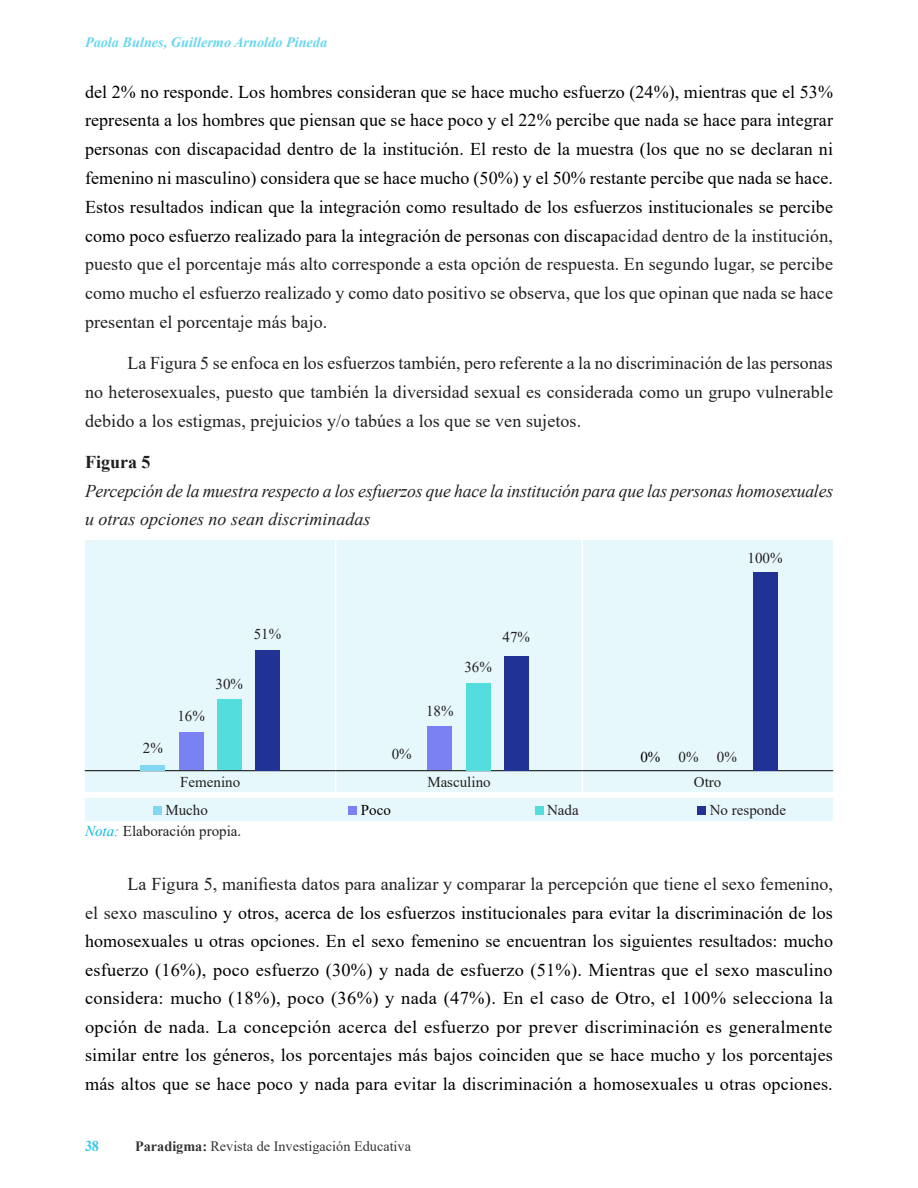
<style>
.page{position:relative;width:918px;height:1188px;background:#fff}
.page>*{position:absolute;margin:0;border:0;box-sizing:border-box;transform-origin:0 0}
.Body{font:18px/28.8px "Times New Roman";letter-spacing:.005em;color:#000;text-align:justify}
.Body-2{font:18px/28.8px "Times New Roman";letter-spacing:.005em;color:#231f20;text-align:justify}
.TableFigure_Title{font:italic 18px/28.5px "Times New Roman";letter-spacing:-.01em;color:#231f20}
.SubTitle_Style{font:700 18px "Times New Roman";color:#231f20}
.Body-3{font:15px "Times New Roman";color:#231f20}
.References{font:15px "Times New Roman";color:#231f20}
.Foot-TablesFigures{font:15px "Times New Roman";color:#231f20}
.Body-4{font:15px "Times New Roman";color:#000}
.t1{font:700 15px "Times New Roman";color:#00bce4;scale:.94 1}
.References-2{font:15px "Times New Roman";color:#000}
.t2{font:14.25px "Times New Roman";color:#000}
.t3{font:italic 700 14.25px "Times New Roman";color:#00bce4}
.s1{color:#231f20}
.s2{font-style:italic;color:#00bce4}
.s3{font-weight:700}
</style>
<div class="page">
<div style="left:85px;top:540px;width:748px;height:252px;background:#e6f8fc"></div>
<hr style="left:335px;top:540px;width:1px;height:230px;background:#fff">
<hr style="left:582px;top:540px;width:1px;height:230px;background:#fff">
<svg style="left:335px;top:771px;width:1px;height:21px"></svg>
<svg style="left:582px;top:771px;width:1px;height:21px"></svg>
<hr style="left:85px;top:770px;width:251px;height:1px;background:#000">
<hr style="left:336px;top:770px;width:246px;height:1px;background:#000">
<hr style="left:582px;top:770px;width:251px;height:1px;background:#000">
<div style="left:179px;top:733px;width:24px;height:37px;background:#7a81f3"></div>
<div style="left:217px;top:699px;width:25px;height:71px;background:#53dddd"></div>
<div style="left:255px;top:650px;width:25px;height:120px;background:#203294"></div>
<div style="left:141px;top:765px;width:24px;height:5px;background:#81d6f3"></div>
<div style="left:428px;top:727px;width:24px;height:43px;background:#7a81f3"></div>
<div style="left:466px;top:683px;width:24px;height:87px;background:#53dddd"></div>
<div style="left:504px;top:656px;width:25px;height:114px;background:#203294"></div>
<div style="left:753px;top:572px;width:24px;height:198px;background:#203294"></div>
<div style="left:85px;top:798px;width:748px;height:23px;background:#e6f8fc"></div>
<div style="left:153px;top:806px;width:9px;height:9px;background:#81d6f3"></div>
<div style="left:349px;top:806px;width:8px;height:9px;background:#7a81f3"></div>
<div style="left:535px;top:806px;width:8px;height:9px;background:#53dddd"></div>
<div style="left:698px;top:806px;width:8px;height:9px;background:#203294"></div>
<p class="t3" style="left:85px;top:33px;width:244px">Paola Bulnes, Guillermo Arnoldo Pineda</p>
<p class="Body" style="left:85px;top:77px;width:750px">del 2% no responde. Los hombres consideran que se hace mucho esfuerzo (24%), mientras que el 53% representa a los hombres que piensan que se hace poco y el 22% percibe que nada se hace para integrar personas con discapacidad dentro de la institución. El resto de la muestra (los que no se declaran ni femenino ni masculino) considera que se hace mucho (50%) y el 50% restante percibe que nada se hace.<br>Estos resultados indican que la integración como resultado de los esfuerzos institucionales se percibe como poco esfuerzo realizado para la integración de personas con discap<span class="s1">acidad dentro de la institución, puesto que el porcentaje más alto corresponde a esta opción de respuesta. En segundo lugar, se percibe como mucho el esfuerzo realizado y como dato positivo se observa, que los que opinan que nada se hace presentan el porcentaje más bajo.</span></p>
<p class="Body-2" style="left:85px;top:348px;width:750px;text-indent:43px">La Figura 5 se enfoca en los esfuerzos también, pero referente a la no discriminación de las personas no heterosexuales, puesto que también la diversidad sexual es considerada como un grupo vulnerable debido a los estigmas, prejuicios y/o tabúes a los que se ven sujetos.</p>
<p class="SubTitle_Style" style="left:85px;top:449px;width:67px">Figura 5</p>
<p class="TableFigure_Title" style="left:85px;top:476px;width:750px">Percepción de la muestra respecto a los esfuerzos que hace la institución para que las personas homosexuales u otras opciones no sean discriminadas</p>
<p class="References" style="left:143px;top:738px;width:21px">2%</p>
<p class="References" style="left:254px;top:623px;width:29px">51%</p>
<p class="References" style="left:177px;top:705px;width:29px">16%</p>
<p class="References" style="left:216px;top:673px;width:29px">30%</p>
<p class="References" style="left:392px;top:743px;width:21px">0%</p>
<p class="References" style="left:464px;top:656px;width:29px">36%</p>
<p class="References" style="left:503px;top:627px;width:29px">47%</p>
<p class="References" style="left:426px;top:700px;width:29px">18%</p>
<p class="References" style="left:748px;top:547px;width:36px">100%</p>
<p class="References-2" style="left:640px;top:746px;width:21px">0%</p>
<p class="References" style="left:679px;top:746px;width:21px">0%</p>
<p class="References" style="left:717px;top:746px;width:21px">0%</p>
<p class="Body-3" style="left:180px;top:771px;width:61px">Femenino</p>
<p class="Body-3" style="left:427px;top:771px;width:65px">Masculino</p>
<p class="Body-3" style="left:694px;top:771px;width:29px">Otro</p>
<p class="Body-3" style="left:165px;top:799px;width:44px">Mucho</p>
<p class="Body-4" style="left:361px;top:799px;width:31px">Poco</p>
<p class="Body-3" style="left:547px;top:799px;width:33px">Nada</p>
<p class="Body-3" style="left:710px;top:799px;width:78px">No responde</p>
<p class="Foot-TablesFigures" style="left:85px;top:821px;width:158px"><span class="s2">Nota:</span> Elaboración propia.</p>
<p class="Body" style="left:85px;top:869px;width:750px;text-indent:43px"><span class="s1">La Figura 5, manifiesta datos para analizar y comparar la percepción que tiene el sexo femenino, el sexo masculin</span>o y otros, acerca de los esfuerzos institucionales para evitar la discriminación de los homosexuales u otras opciones. En el sexo femenino se encuentran los siguientes resultados: mucho esfuerzo (16%), poco esfuerzo (30%) y nada de esfuerzo (51%). Mientras que el sexo masculino considera: mucho (18%), poco (36%) y nada (47%). En el caso de Otro, el 100% selecciona la opción de nada. La concepción acerca del esfuerzo por prever discriminación es generalmente similar entre los géneros, los porcentajes más bajos coinciden que se hace mucho y los porcentajes más altos que se hace poco y nada para evitar la discriminación a homosexuales u otras opciones.</p>
<p class="t1" style="left:85px;top:1135px;width:16px">38</p>
<p class="t2" style="left:135px;top:1136px;width:277px"><span class="s3">Paradigma:</span> Revista de Investigación Educativa</p>
</div>
